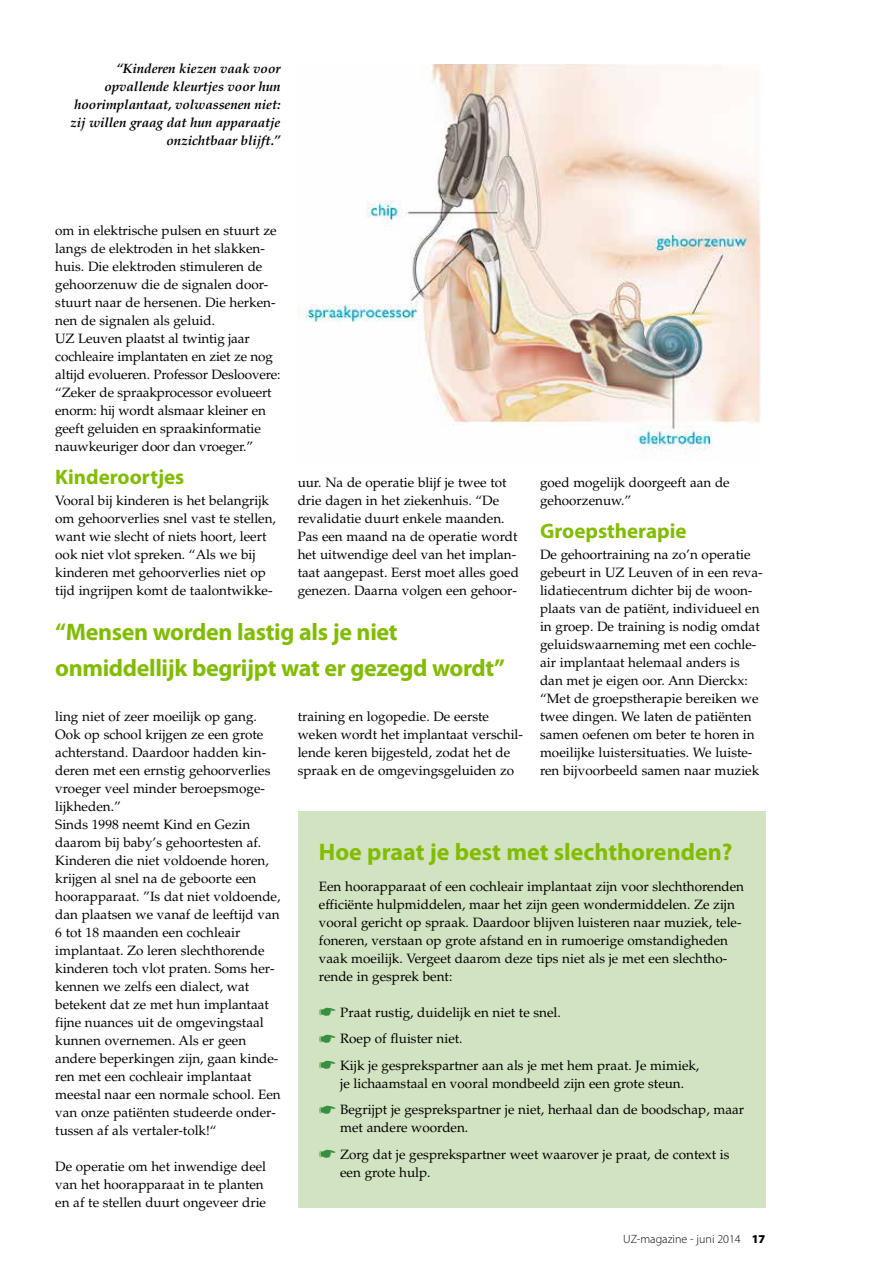
<style>
.page{position:relative;width:893px;height:1263px;background:#fff}
.page>*{position:absolute;margin:0;border:0;box-sizing:border-box;transform-origin:0 0}
.t1{font:700 24px/36px "Myriad Pro";letter-spacing:-.015em;color:#82bc00}
.t2{font:700 21px "Myriad Pro";color:#82bc00}
.t3{font:13.5px/18px "Palatino LT Std";color:#000}
.t4{font:italic 700 13.5px/18px "Palatino LT Std";letter-spacing:-.01em;color:#000;text-align:right}
.t5{font:300 12px "Myriad Pro";color:#000}
.s1{color:#369040}
.s2{font-weight:900}
</style>
<div class="page">
<div style="left:298px;top:811px;width:467px;height:397px;background:#d2e3c1"></div>
<img style="left:298px;top:64px;width:463px;height:387px">
<p class="t4" style="left:70px;top:60px;width:212px">“Kinderen kiezen vaak voor opvallende kleurtjes voor hun hoorimplantaat, volwassenen niet: zij willen graag dat hun apparaatje onzichtbaar blijft.”</p>
<p class="t3" style="left:55px;top:222px;width:227px">om in elektrische pulsen en stuurt ze langs de elektroden in het slakken&shy;huis. Die elektroden stimuleren de gehoorzenuw die de signalen door&shy;stuurt naar de hersenen. Die herken&shy;nen de signalen als geluid.<br>UZ Leuven plaatst al twintig jaar cochleaire implantaten en ziet ze nog altijd evolueren. Professor Desloovere: “Zeker de spraakprocessor evolueert enorm: hij wordt alsmaar kleiner en geeft geluiden en spraakinformatie nauwkeuriger door dan vroeger.”</p>
<h2 class="t2" style="left:55px;top:464px;width:131px">Kinderoortjes</h2>
<p class="t3" style="left:55px;top:492px;width:222px">Vooral bij kinderen is het belangrijk om gehoorverlies snel vast te stellen, want wie slecht of niets hoort, leert ook niet vlot spreken. “Als we bij kinderen met gehoorverlies niet op tijd ingrijpen komt de taalontwikke-</p>
<p class="t3" style="left:540px;top:474px;width:191px">goed mogelijk doorgeeft aan de gehoorzenuw.”</p>
<h2 class="t2" style="left:540px;top:518px;width:148px">Groepstherapie</h2>
<p class="t3" style="left:540px;top:546px;width:224px">De gehoortraining na zo’n operatie gebeurt in UZ Leuven of in een reva&shy;lidatiecentrum dichter bij de woon&shy;plaats van de patiënt, individueel en in groep. De training is nodig omdat geluidswaarneming met een cochle&shy;air implantaat helemaal anders is dan met je eigen oor. Ann Dierckx: “Met de groepstherapie bereiken we twee dingen. We laten de patiënten samen oefenen om beter te horen in moeilijke luistersituaties. We luiste&shy;ren bijvoorbeeld samen naar muziek</p>
<p class="t3" style="left:298px;top:474px;width:223px">uur. Na de operatie blijf je twee tot drie dagen in het ziekenhuis. “De revalidatie duurt enkele maanden.<br>Pas een maand na de operatie wordt het uitwendige deel van het implan&shy;taat aangepast. Eerst moet alles goed genezen. Daarna volgen een gehoor-</p>
<h1 class="t1" style="left:55px;top:613px;width:451px">“Mensen worden lastig als je niet onmiddellijk begrijpt wat er gezegd wordt”</h1>
<p class="t3" style="left:298px;top:708px;width:227px">training en logopedie. De eerste weken wordt het implantaat verschil&shy;lende keren bijgesteld, zodat het de spraak en de omgevingsgeluiden zo</p>
<p class="t3" style="left:55px;top:708px;width:227px">ling niet of zeer moeilijk op gang.<br>Ook op school krijgen ze een grote achterstand. Daardoor hadden kin&shy;deren met een ernstig gehoorverlies vroeger veel minder beroepsmoge&shy;lijkheden.”<br>Sinds 1998 neemt Kind en Gezin daarom bij baby’s gehoortesten af.<br>Kinderen die niet voldoende horen, krijgen al snel na de geboorte een hoorapparaat. ”Is dat niet voldoende, dan plaatsen we vanaf de leeftijd van 6 tot 18 maanden een cochleair implantaat. Zo leren slechthorende kinderen toch vlot praten. Soms her&shy;kennen we zelfs een dialect, wat betekent dat ze met hun implantaat fijne nuances uit de omgevingstaal kunnen overnemen. Als er geen andere beperkingen zijn, gaan kinde&shy;ren met een cochleair implantaat meestal naar een normale school. Een van onze patiënten studeerde onder&shy;tussen af als vertaler-tolk!“</p>
<p class="t3" style="left:55px;top:1158px;width:212px">De operatie om het inwendige deel van het hoorapparaat in te planten en af te stellen duurt ongeveer drie</p>
<h1 class="t1" style="left:319px;top:833px;width:415px">Hoe praat je best met slechthorenden?</h1>
<p class="t3" style="left:319px;top:877px;width:427px">Een hoorapparaat of een cochleair implantaat zijn voor slechthorenden efficiënte hulpmiddelen, maar het zijn geen wondermiddelen. Ze zijn vooral gericht op spraak. Daardoor blijven luisteren naar muziek, tele&shy;foneren, verstaan op grote afstand en in rumoerige omstandigheden vaak moeilijk. Vergeet daarom deze tips niet als je met een slechtho&shy;rende in gesprek bent:</p>
<p class="t3" style="left:319px;top:999px;width:382px;line-height:26.5px"><span class="s1">☛</span> Praat rustig, duidelijk en niet te snel.<br><span class="s1">☛</span> Roep of fluister niet.<br><span class="s1">☛</span> Kijk je gesprekspartner aan als je met hem praat. Je mimiek,</p>
<p class="t3" style="left:319px;top:1070px;width:427px;line-height:26.5px;text-indent:21px">je lichaamstaal en vooral mondbeeld zijn een grote steun.<br><span class="s1">☛</span> Begrijpt je gesprekspartner je niet, herhaal dan de boodschap, maar</p>
<p class="t3" style="left:319px;top:1115px;width:412px;line-height:26.5px;text-indent:21px">met andere woorden.<br><span class="s1">☛</span> Zorg dat je gesprekspartner weet waarover je praat, de context is</p>
<p class="t3" style="left:340px;top:1163px;width:92px">een grote hulp.</p>
<p class="t5" style="left:623px;top:1232px;width:144px">UZ-magazine - juni 2014 <span class="s2">17</span></p>
</div>
